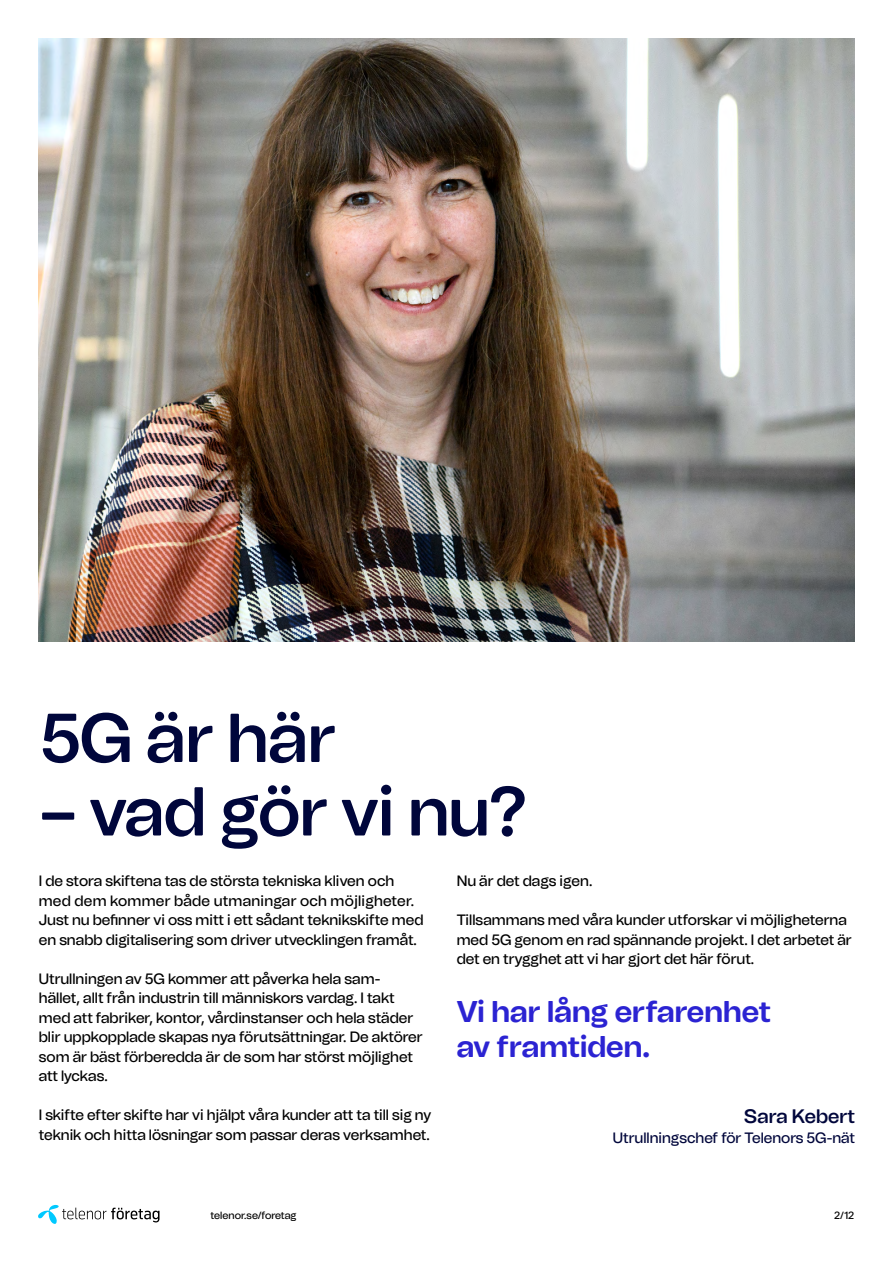
<style>
.page{position:relative;width:893px;height:1263px;background:#fff}
.page>*{position:absolute;margin:0;border:0;box-sizing:border-box;transform-origin:0 0}
.t1{font:500 69px "Telenor Evolution";letter-spacing:-.015em;color:#00063b}
.t2{font:700 30px/34.5px "Telenor Evolution";color:#2b23d2}
.t3{font:500 19.5px "Telenor Evolution";color:#00063b}
.t4{font:15px/19.5px "Telenor Evolution";color:#000}
.t5{font:15px "Telenor Evolution";color:#00063b}
.t6{font:10.5px "Telenor Evolution";color:#000}
</style>
<div class="page">
<svg style="left:38px;top:1205px;width:122px;height:19px"></svg>
<img style="left:39px;top:39px;width:815px;height:602px">
<h1 class="t1" style="left:40px;top:696px;width:298px">5G är här</h1>
<h1 class="t1" style="left:40px;top:769px;width:488px">– vad gör vi nu?</h1>
<p class="t4" style="left:39px;top:872px;width:386px">I de stora skiftena tas de största tekniska kliven och med dem kommer både utmaningar och möjligheter.<br>Just nu befinner vi oss mitt i ett sådant teknikskifte med en snabb digitalisering som driver utvecklingen framåt.</p>
<p class="t4" style="left:39px;top:969px;width:385px">Utrullningen av 5G kommer att påverka hela sam&shy;hället, allt från industrin till människors vardag. I takt med att fabriker, kontor, vårdinstanser och hela städer blir uppkopplade skapas nya förutsättningar. De aktörer som är bäst förberedda är de som har störst möjlighet att lyckas.</p>
<p class="t4" style="left:39px;top:1106px;width:394px">I skifte efter skifte har vi hjälpt våra kunder att ta till sig ny teknik och hitta lösningar som passar deras verksamhet.</p>
<p class="t4" style="left:457px;top:872px;width:137px">Nu är det dags igen.</p>
<p class="t4" style="left:457px;top:911px;width:397px">Tillsammans med våra kunder utforskar vi möjligheterna med 5G genom en rad spännande projekt. I det arbetet är det en trygghet att vi har gjort det här förut.</p>
<h2 class="t2" style="left:457px;top:995px;width:316px">Vi har lång erfarenhet av framtiden.</h2>
<h3 class="t3" style="left:744px;top:1104px;width:113px">Sara Kebert</h3>
<p class="t5" style="left:613px;top:1128px;width:244px">Utrullningschef för Telenors 5G-nät</p>
<p class="t6" style="left:210px;top:1208px;width:88px">telenor.se/foretag</p>
<p class="t6" style="left:834px;top:1208px;width:21px">2/12</p>
</div>
